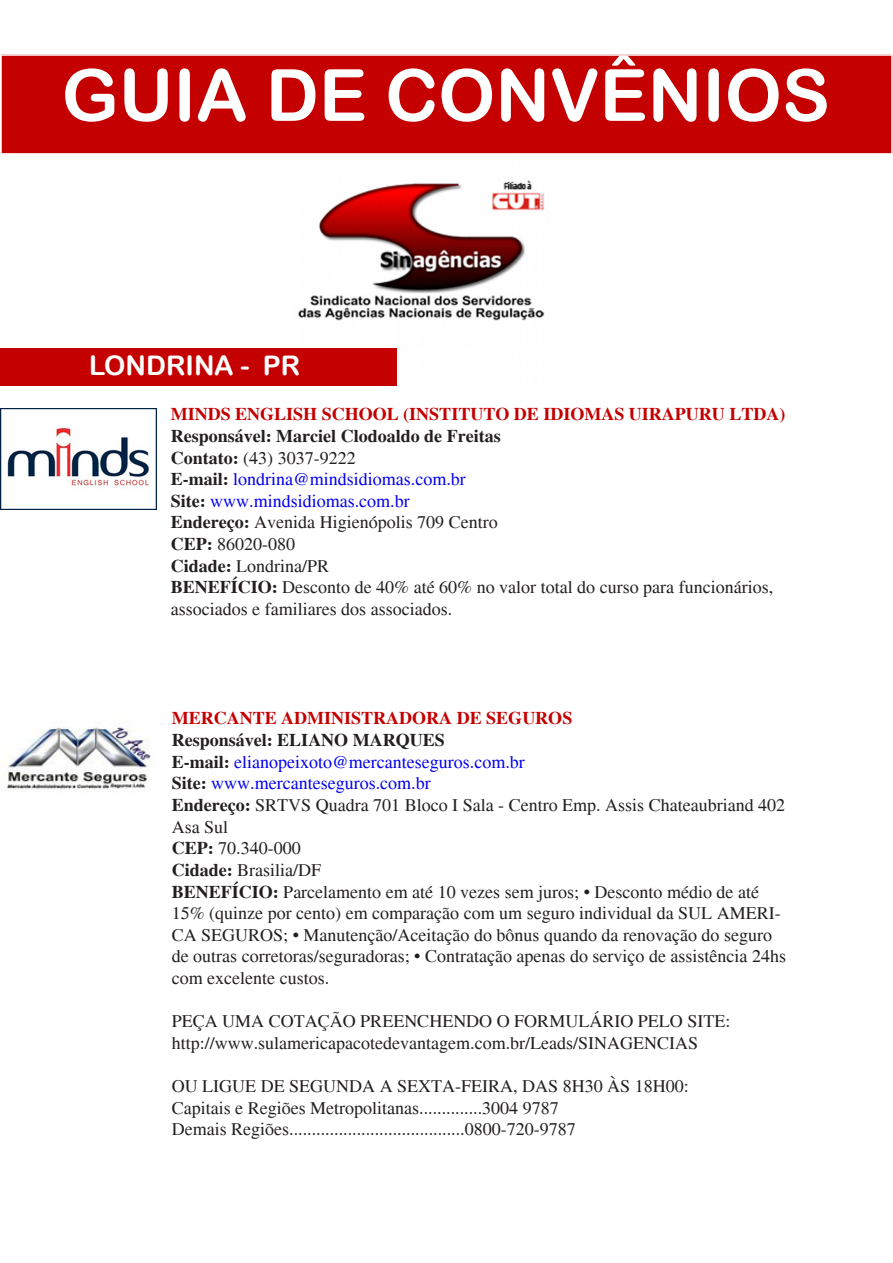
<style>
.page{position:relative;width:893px;height:1263px;background:#fff}
.page>*{position:absolute;margin:0;border:0;box-sizing:border-box;transform-origin:0 0}
.t1{font:72px "Arial Rounded MT Bold";color:#feffff}
.t2{font:27px "Arial Rounded MT Bold";color:#fff}
.t3{font:18px/21.6px "Times";color:#231f20}
.t4{font:18px "Times";color:#0400ef}
.t5{font:700 18px/21.6px "Times";color:#c40000}
.t6{font:700 18px "Times";color:#231f20}
.s1{color:#231f20}
.s2{font-weight:700}
.s3{font-weight:700;color:#231f20}
</style>
<div class="page">
<img style="left:298px;top:180px;width:247px;height:141px">
<div style="left:1px;top:54px;width:892px;height:100px;background:#c40000"></div>
<div style="left:1px;top:55px;width:891px;height:99px;border:1px solid #fff"></div>
<div style="left:0;top:348px;width:397px;height:38px;background:#c40000"></div>
<img style="left:1px;top:408px;width:156px;height:101px">
<img style="left:4px;top:727px;width:147px;height:64px">
<p class="t1" style="left:62px;top:53px;width:770px">GUIA DE CONVÊNIOS</p>
<p class="t2" style="left:89px;top:349px;width:212px">LONDRINA - PR</p>
<p class="t5" style="left:171px;top:404px;width:616px">MINDS ENGLISH SCHOOL (INSTITUTO DE IDIOMAS UIRAPURU LTDA)<br><span class="s1">Responsável: Marciel Clodoaldo de Freitas</span></p>
<p class="t3" style="left:171px;top:447px;width:186px"><span class="s2">Contato:</span> (43) 3037-9222</p>
<p class="t4" style="left:171px;top:469px;width:297px"><span class="s3">E-mail:</span> londrina@mindsidiomas.com.br</p>
<p class="t4" style="left:171px;top:491px;width:240px"><span class="s3">Site:</span> www.mindsidiomas.com.br</p>
<p class="t3" style="left:171px;top:512px;width:328px"><span class="s2">Endereço:</span> Avenida Higienópolis 709 Centro</p>
<p class="t3" style="left:171px;top:533px;width:126px"><span class="s2">CEP:</span> 86020-080</p>
<p class="t3" style="left:171px;top:555px;width:160px"><span class="s2">Cidade:</span> Londrina/PR</p>
<p class="t3" style="left:171px;top:577px;width:604px"><span class="s2">BENEFÍCIO:</span> Desconto de 40% até 60% no valor total do curso para funcionários, associados e familiares dos associados.</p>
<p class="t5" style="left:172px;top:707px;width:402px">MERCANTE ADMINISTRADORA DE SEGUROS</p>
<p class="t6" style="left:172px;top:730px;width:275px">Responsável: ELIANO MARQUES</p>
<p class="t4" style="left:172px;top:752px;width:355px"><span class="s3">E-mail:</span> elianopeixoto@mercanteseguros.com.br</p>
<p class="t4" style="left:172px;top:773px;width:260px"><span class="s3">Site:</span> www.mercanteseguros.com.br</p>
<p class="t3" style="left:172px;top:794px;width:615px"><span class="s2">Endereço:</span> SRTVS Quadra 701 Bloco I Sala - Centro Emp. Assis Chateaubriand 402<br>Asa Sul</p>
<p class="t3" style="left:172px;top:838px;width:130px"><span class="s2">CEP:</span> 70.340-000</p>
<p class="t3" style="left:172px;top:859px;width:151px"><span class="s2">Cidade:</span> Brasilia/DF</p>
<p class="t3" style="left:172px;top:881px;width:616px"><span class="s2">BENEFÍCIO:</span> Parcelamento em até 10 vezes sem juros; • Desconto médio de até 15% (quinze por cento) em comparação com um seguro individual da SUL AMERI-CA SEGUROS; • Manutenção/Aceitação do bônus quando da renovação do seguro de outras corretoras/seguradoras; • Contratação apenas do serviço de assistência 24hs com excelente custos.</p>
<p class="t3" style="left:172px;top:1010px;width:560px">PEÇA UMA COTAÇÃO PREENCHENDO O FORMULÁRIO PELO SITE:</p>
<p class="t3" style="left:172px;top:1032px;width:528px">http://www.sulamericapacotedevantagem.com.br/Leads/SINAGENCIAS</p>
<p class="t3" style="left:172px;top:1075px;width:518px">OU LIGUE DE SEGUNDA A SEXTA-FEIRA, DAS 8H30 ÀS 18H00:</p>
<p class="t3" style="left:172px;top:1097px;width:388px">Capitais e Regiões Metropolitanas..............3004 9787</p>
<p class="t3" style="left:172px;top:1118px;width:405px">Demais Regiões.......................................0800-720-9787</p>
</div>
